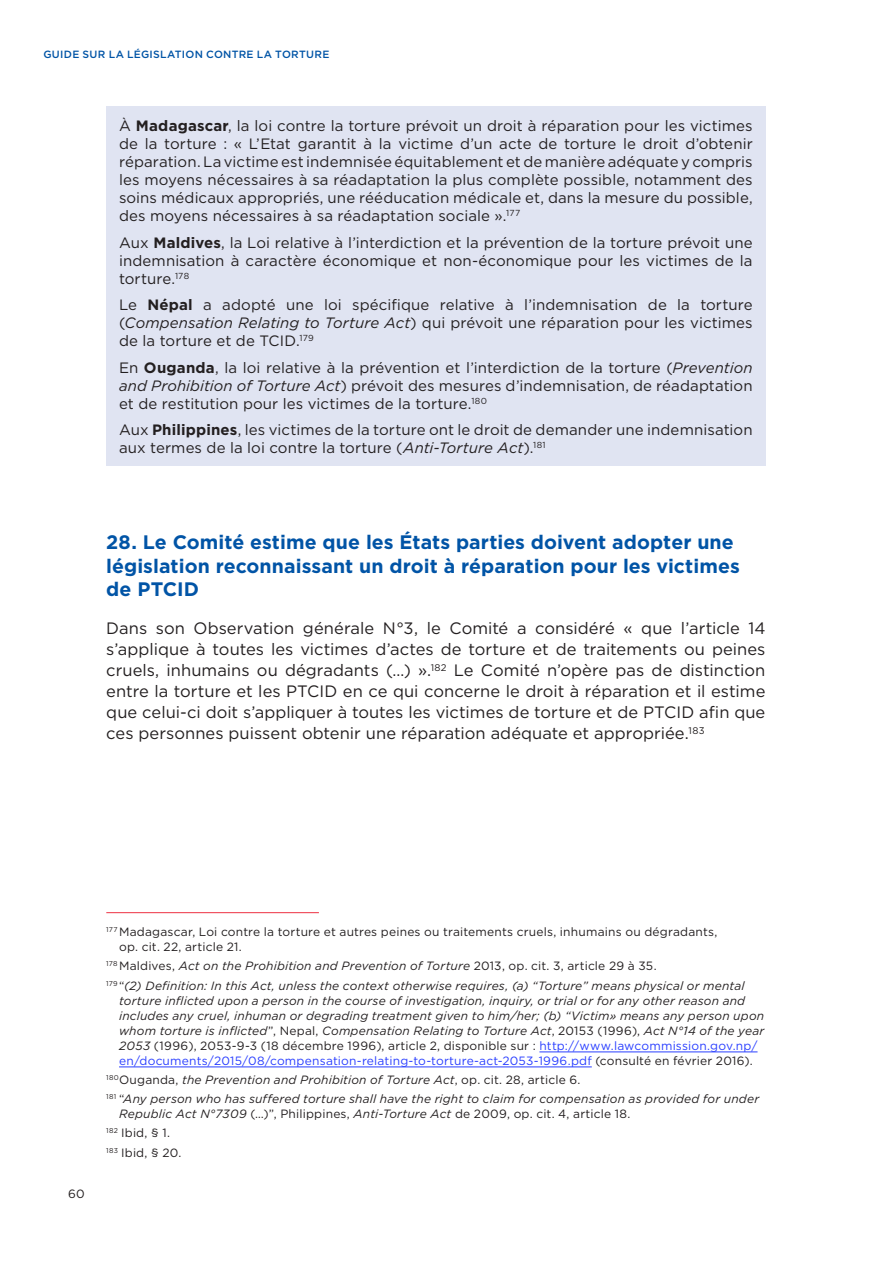
<style>
.page{position:relative;width:893px;height:1263px;background:#fff}
.page>*{position:absolute;margin:0;border:0;box-sizing:border-box;transform-origin:0 0}
.head_B{font:700 19.5px/23.4px "Gotham";color:#0154a6}
.text{font:16.5px/21px "Gotham";color:#231f20;text-align:justify}
.text_in_box{font:15px/18px "Gotham";letter-spacing:.005em;color:#231f20;text-align:justify}
.footnotes{font:italic 12px/15px "Gotham";letter-spacing:.015em;color:#231f20}
.footnotes-2{font:12px/15px "Gotham";letter-spacing:.015em;color:#231f20}
.t1{font:500 10.5px "Gotham";letter-spacing:.03em;color:#0154a6}
.s1{font-weight:700}
.s2{font-style:italic}
.s3{font-style:normal}
.s4{font-style:normal;color:#2a3fff}
</style>
<div class="page">
<hr style="left:106px;top:912px;width:213px;height:1px;background:#ef4858">
<hr style="left:539px;top:1051px;width:218px;height:1px;background:#2a3fff">
<hr style="left:119px;top:1066px;width:473px;height:1px;background:#2a3fff">
<div style="left:106px;top:106px;width:659px;height:360px;background:#e0e4f2"></div>
<p class="t1" style="left:43px;top:48px;width:288px">GUIDE SUR LA LÉGISLATION CONTRE LA TORTURE</p>
<p class="text_in_box" style="left:119px;top:117px;width:635px">À <span class="s1">Madagascar</span>, la loi contre la torture prévoit un droit à réparation pour les victimes de la torture : « L’Etat garantit à la victime d’un acte de torture le droit d’obtenir réparation. La victime est indemnisée équitablement et de manière adéquate y compris les moyens nécessaires à sa réadaptation la plus complète possible, notamment des soins médicaux appropriés, une rééducation médicale et, dans la mesure du possible, des moyens nécessaires à sa réadaptation sociale ».<sup>177</sup></p>
<p class="text_in_box" style="left:119px;top:233px;width:635px">Aux <span class="s1">Maldives</span>, la Loi relative à l’interdiction et la prévention de la torture prévoit une indemnisation à caractère économique et non-économique pour les victimes de la torture.<sup>178</sup></p>
<p class="text_in_box" style="left:119px;top:296px;width:635px">Le <span class="s1">Népal</span> a adopté une loi spécifique relative à l’indemnisation de la torture (<span class="s2">Compensation Relating to Torture Act</span>) qui prévoit une réparation pour les victimes de la torture et de TCID.<sup>179</sup></p>
<p class="text_in_box" style="left:119px;top:358px;width:635px">En <span class="s1">Ouganda</span>, la loi relative à la prévention et l’interdiction de la torture (<span class="s2">Prevention and Prohibition of Torture Act</span>) prévoit des mesures d’indemnisation, de réadaptation et de restitution pour les victimes de la torture.<sup>180</sup></p>
<p class="text_in_box" style="left:119px;top:421px;width:635px">Aux <span class="s1">Philippines</span>, les victimes de la torture ont le droit de demander une indemnisation aux termes de la loi contre la torture (<span class="s2">Anti-Torture Act</span>).<sup>181</sup></p>
<p class="head_B" style="left:106px;top:530px;width:635px">28. Le Comité estime que les États parties doivent adopter une législation reconnaissant un droit à réparation pour les victimes de PTCID</p>
<p class="text" style="left:106px;top:618px;width:661px">Dans son Observation générale N°3, le Comité a considéré « que l’article 14 s’applique à toutes les victimes d’actes de torture et de traitements ou peines cruels, inhumains ou dégradants (…) ».<sup>182</sup> Le Comité n’opère pas de distinction entre la torture et les PTCID en ce qui concerne le droit à réparation et il estime que celui-ci doit s’appliquer à toutes les victimes de torture et de PTCID afin que ces personnes puissent obtenir une réparation adéquate et appropriée.<sup>183</sup></p>
<p class="footnotes-2" style="left:68px;top:1186px;width:18px">60</p>
<p class="footnotes-2" style="left:119px;top:924px;width:600px;text-indent:-13px"><sup>177</sup> Madagascar, Loi contre la torture et autres peines ou traitements cruels, inhumains ou dégradants, op. cit. 22, article 21.</p>
<p class="footnotes" style="left:106px;top:958px;width:552px"><sup>178</sup> <span class="s3">Maldives,</span> Act on the Prohibition and Prevention of Torture <span class="s3">2013, op. cit. 3, article 29 à 35.</span></p>
<p class="footnotes" style="left:119px;top:978px;width:647px;text-indent:-13px"><sup>179</sup> <span class="s3">“</span>(2) Definition: In this Act, unless the context otherwise requires, (a) “Torture” means physical or mental torture inflicted upon a person in the course of investigation, inquiry, or trial or for any other reason and includes any cruel, inhuman or degrading treatment given to him/her; (b) “Victim» means any person upon whom torture is inflicted<span class="s3">”, Nepal,</span> Compensation Relating to Torture Act<span class="s3">, 20153 (1996),</span> Act N°14 of the year 2053 <span class="s3">(1996), 2053-9-3 (18 décembre 1996), article 2, disponible sur :</span> <span class="s4">http://www.lawcommission.gov.np/ en/documents/2015/08/compensation-relating-to-torture-act-2053-1996.pdf</span> <span class="s3">(consulté en février 2016).</span></p>
<p class="footnotes" style="left:106px;top:1072px;width:476px"><sup>180</sup><span class="s3">Ouganda,</span> the Prevention and Prohibition of Torture Act<span class="s3">, op. cit. 28, article 6.</span></p>
<p class="footnotes" style="left:119px;top:1091px;width:642px;text-indent:-13px"><sup>181</sup> <span class="s3">“</span>Any person who has suffered torture shall have the right to claim for compensation as provided for under<br>Republic Act N°7309 <span class="s3">(…)”, Philippines,</span> Anti-Torture Act <span class="s3">de 2009, op. cit. 4, article 18.</span></p>
<p class="footnotes-2" style="left:106px;top:1125px;width:65px"><sup>182</sup> Ibid, § 1.</p>
<p class="footnotes-2" style="left:106px;top:1145px;width:77px"><sup>183</sup> Ibid, § 20.</p>
</div>
